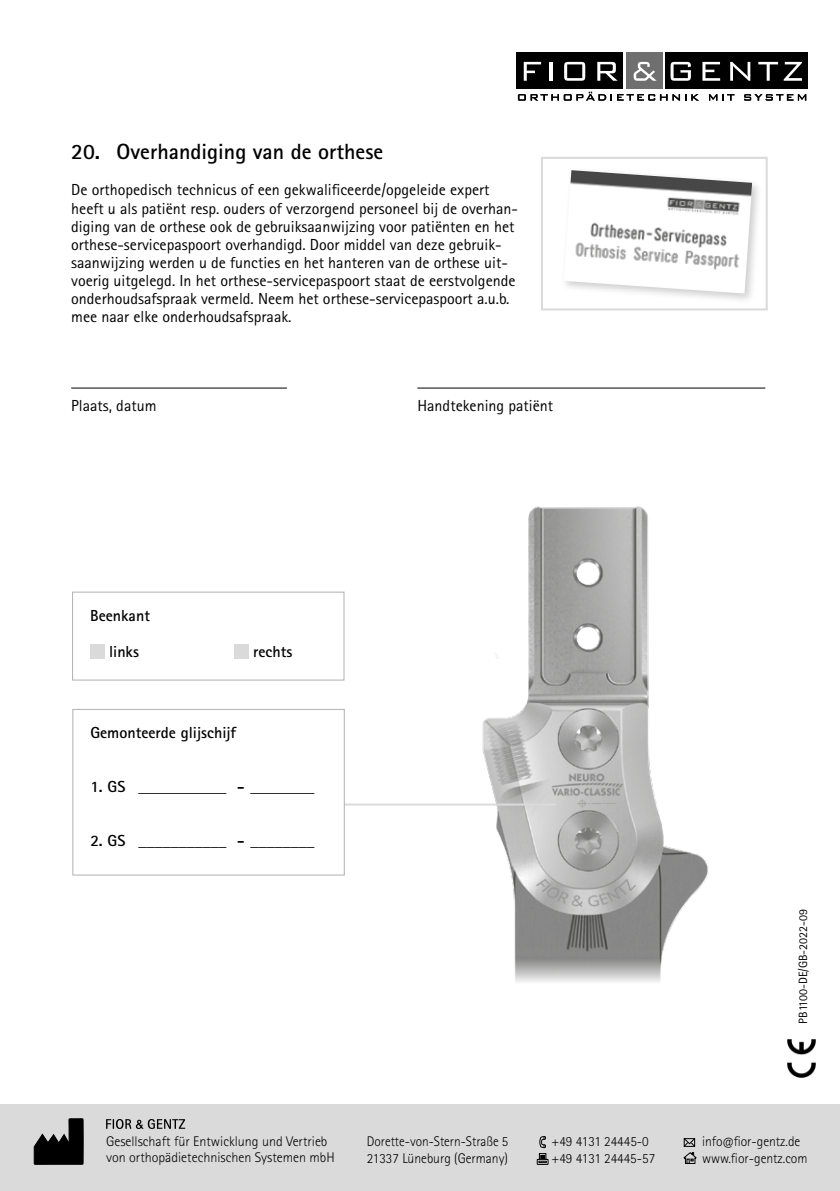
<style>
.page{position:relative;width:840px;height:1191px;background:#fff}
.page>*{position:absolute;margin:0;border:0;box-sizing:border-box;transform-origin:0 0}
.t1{font:700 22px "Rotis Sans Serif Pro";color:#000}
.t2{font:16px/18px "Rotis Sans Serif Pro";color:#000}
.t3{font:700 16px "Rotis Sans Serif Pro";color:#000}
.t4{font:300 14px/16.8px "Rotis Sans Serif Pro";color:#000}
.t5{font:300 14px/16.8px "Rotis Sans Serif Pro";color:#000;scale:.95 1}
.t6{font:12px "Rotis Sans Serif Pro";color:#000}
</style>
<div class="page">
<img style="left:787px;top:1039px;width:28px;height:38px">
<div style="left:0;top:1104px;width:839px;height:87px;background:#dadada"></div>
<svg style="left:106px;top:1119px;width:79px;height:10px"></svg>
<svg style="left:683px;top:1152px;width:13px;height:11px"></svg>
<svg style="left:683px;top:1138px;width:11px;height:8px"></svg>
<svg style="left:536px;top:1136px;width:12px;height:28px"></svg>
<svg style="left:33px;top:1118px;width:50px;height:46px"></svg>
<div style="left:540px;top:157px;width:227px;height:153px;border:2px solid #dadada"></div>
<div style="left:559px;top:166px;width:203px;height:138px;background:#000;opacity:.2"></div>
<img style="left:563px;top:170px;width:188px;height:123px">
<img style="left:479px;top:506px;width:229px;height:476px">
<div style="left:626px;top:52px;width:36px;height:37px;background:#706f6f"></div>
<div style="left:665px;top:52px;width:142px;height:37px;background:#000"></div>
<div style="left:516px;top:52px;width:106px;height:37px;background:#000"></div>
<svg style="left:517px;top:92px;width:181px;height:9px"></svg>
<svg style="left:709px;top:94px;width:25px;height:7px"></svg>
<svg style="left:744px;top:94px;width:61px;height:7px"></svg>
<svg style="left:633px;top:62px;width:23px;height:19px"></svg>
<svg style="left:670px;top:62px;width:20px;height:19px"></svg>
<svg style="left:702px;top:62px;width:17px;height:19px"></svg>
<svg style="left:730px;top:62px;width:20px;height:19px"></svg>
<svg style="left:758px;top:62px;width:19px;height:19px"></svg>
<svg style="left:783px;top:62px;width:18px;height:19px"></svg>
<svg style="left:523px;top:62px;width:17px;height:19px"></svg>
<hr style="left:548px;top:62px;width:3px;height:19px;background:#fff">
<svg style="left:564px;top:62px;width:21px;height:19px"></svg>
<svg style="left:597px;top:62px;width:20px;height:19px"></svg>
<hr style="left:344px;top:803px;width:212px;height:2px;background:#dadada">
<hr style="left:71px;top:387px;width:216px;height:1px;background:#000">
<hr style="left:417px;top:387px;width:348px;height:1px;background:#000">
<div style="left:90px;top:644px;width:14px;height:14px;background:#dadada"></div>
<div style="left:234px;top:644px;width:14px;height:14px;background:#dadada"></div>
<div style="left:72px;top:591px;width:272px;height:89px;border:1px solid #b3b2b2"></div>
<div style="left:72px;top:709px;width:272px;height:166px;border:1px solid #b3b2b2"></div>
<h1 class="t1" style="left:71px;top:138px;width:313px">20. Overhandiging van de orthese</h1>
<p class="t2" style="left:71px;top:181px;width:448px">De orthopedisch technicus of een gekwalificeerde/opgeleide expert heeft u als patiënt resp. ouders of verzorgend personeel bij de overhan&shy;diging van de orthese ook de gebruiksaanwijzing voor patiënten en het orthese-servicepaspoort overhandigd. Door middel van deze gebruik&shy;saanwijzing werden u de functies en het hanteren van de orthese uit&shy;voerig uitgelegd. In het orthese-servicepaspoort staat de eerstvolgende onderhoudsafspraak vermeld. Neem het orthese-servicepaspoort a.u.b. mee naar elke onderhoudsafspraak.</p>
<p class="t2" style="left:71px;top:396px;width:87px">Plaats, datum</p>
<p class="t2" style="left:417px;top:396px;width:137px">Handtekening patiënt</p>
<p class="t3" style="left:90px;top:605px;width:61px">Beenkant</p>
<p class="t3" style="left:109px;top:641px;width:31px">links</p>
<p class="t3" style="left:253px;top:641px;width:41px">rechts</p>
<p class="t3" style="left:90px;top:722px;width:147px">Gemonteerde glijschijf</p>
<p class="t3" style="left:90px;top:776px;width:225px">1. GS ___________ - ________</p>
<p class="t3" style="left:90px;top:830px;width:225px">2. GS ___________ - ________</p>
<p class="t6" style="left:795px;top:1023px;width:116px;rotate:-90deg">PB1100-DE/GB-2022-09</p>
<p class="t4" style="left:106px;top:1132px;width:230px">Gesellschaft für Entwicklung und Vertrieb von orthopädietechnischen Systemen mbH</p>
<p class="t5" style="left:366px;top:1133px;width:150px">Dorette-von-Stern-Straße 5<br>21337 Lüneburg (Germany)</p>
<p class="t4" style="left:701px;top:1133px;width:107px">info@fior-gentz.de www.fior-gentz.com</p>
<p class="t4" style="left:551px;top:1133px;width:105px">+49 4131 24445-0 +49 4131 24445-57</p>
</div>
